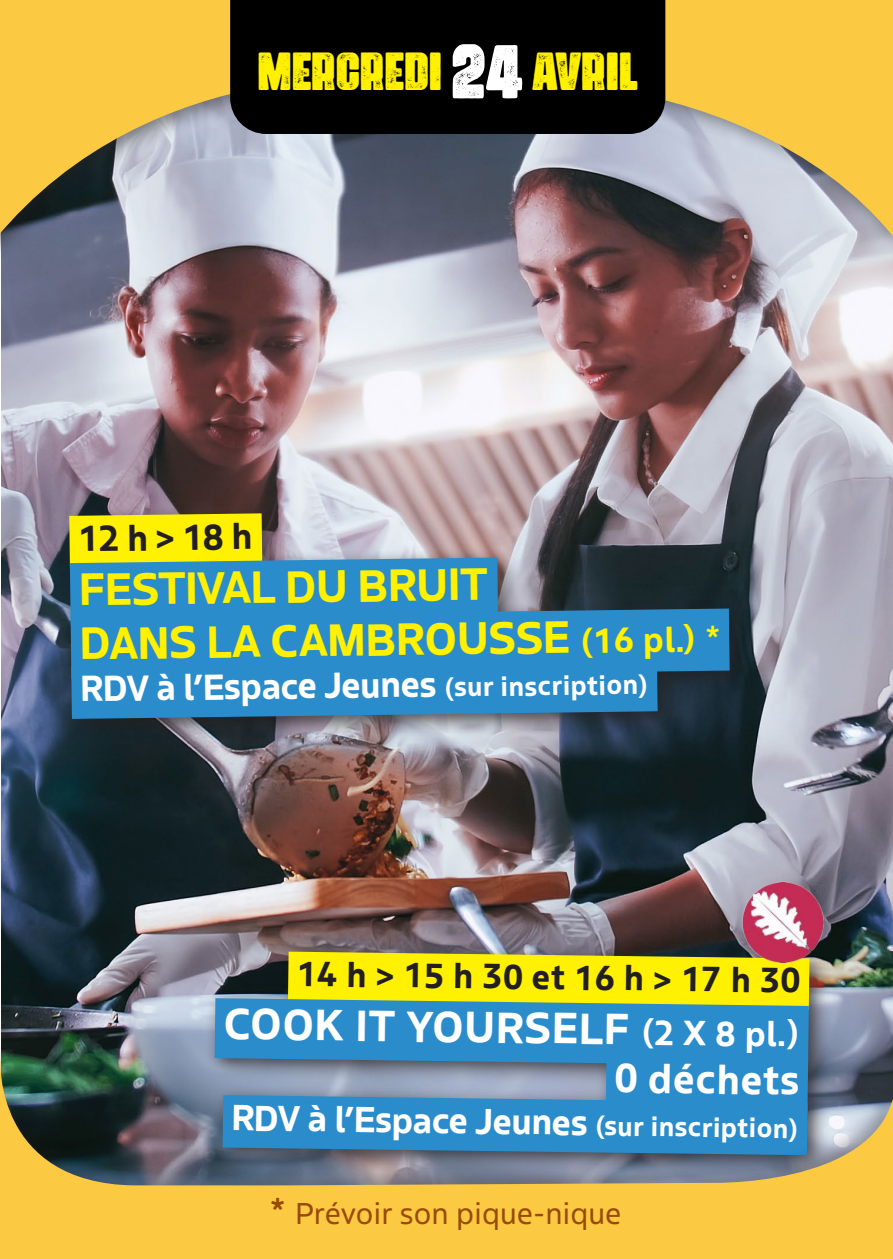
<style>
.page{position:relative;width:893px;height:1259px;background:#fff}
.page>*{position:absolute;margin:0;border:0;box-sizing:border-box;transform-origin:0 0}
.t1{font:48px "Urzeit Personal Use";color:#fff101}
.contenu_blanc{font:700 45px "Boreal";color:#fff101}
.heure{font:700 43.5px "Boreal";color:#fff}
.heure-2{font:700 40.5px "Boreal";color:#fff}
.heure-3{font:700 36px "Boreal";color:#fff}
.contenu_blanc-2{font:700 36px "Boreal";color:#fff}
.heuro-ok{font:700 36px "Boreal";color:#231f20}
.heure-4{font:700 34.8px "Boreal";color:#231f20}
.heure-5{font:30px "Boreal";color:#994b06}
.s1{font-size:69px;color:#fff}
.s2{font-size:34.8px}
.s3{font-size:27px}
.s4{font-weight:700;font-size:36px}
</style>
<div class="page">
<img style="left:1px;top:261px;width:892px;height:776px">
<div style="left:204px;top:941px;width:628px;height:235px;background:#231f20;opacity:.75"></div>
<svg style="left:215px;top:951px;width:594px;height:86px;background:#94b65f"></svg>
<div style="left:59px;top:503px;width:693px;height:237px;background:#231f20;opacity:.75"></div>
<svg style="left:69px;top:513px;width:429px;height:112px;background:#82ad99"></svg>
<div style="left:71px;top:608px;width:659px;height:71px;background:#2a8ccb"></div>
<svg style="left:71px;top:658px;width:587px;height:61px;background:#2c88c3"></svg>
<div style="left:0;top:1037px;width:893px;height:222px;background:#231f20;opacity:.39"></div>
<svg style="left:0;top:1060px;width:893px;height:199px;background:#959b75"></svg>
<div style="left:0;top:0;width:893px;height:261px;background:#231f20;opacity:.5"></div>
<svg style="left:0;top:0;width:893px;height:240px;background:#bea976"></svg>
<div style="left:230px;top:0;width:435px;height:134px;background:#000"></div>
<img style="left:723px;top:861px;width:118px;height:105px">
<p class="t1" style="left:257px;top:42px;width:382px">MERCREDI <span class="s1">24</span> AVRIL</p>
<p class="heuro-ok" style="left:78px;top:510px;width:176px;rotate:-1deg">12 h &gt; 18 h</p>
<p class="contenu_blanc" style="left:78px;top:554px;width:411px;rotate:-1deg">FESTIVAL DU BRUIT</p>
<p class="contenu_blanc" style="left:79px;top:608px;width:643px;rotate:-1deg">DANS LA CAMBROUSSE <span class="s2">(16 pl.) *</span></p>
<p class="contenu_blanc-2" style="left:79px;top:660px;width:570px;rotate:-1deg">RDV à l’Espace Jeunes <span class="s3">(sur inscription)</span></p>
<p class="heure-4" style="left:297px;top:945px;width:506px;rotate:1deg">14 h &gt; 15 h 30 et 16 h &gt; 17 h 30</p>
<p class="heure" style="left:224px;top:988px;width:578px;rotate:1deg">COOK IT YOURSELF <span class="s2">(2 X 8 pl.)</span></p>
<p class="heure-2" style="left:615px;top:1045px;width:187px;rotate:1deg">0 déchets</p>
<p class="heure-3" style="left:232px;top:1088px;width:569px;rotate:1deg">RDV à l’Espace Jeunes <span class="s3">(sur inscription)</span></p>
<p class="heure-5" style="left:270px;top:1189px;width:353px"><span class="s4">*</span> Prévoir son pique-nique</p>
</div>
